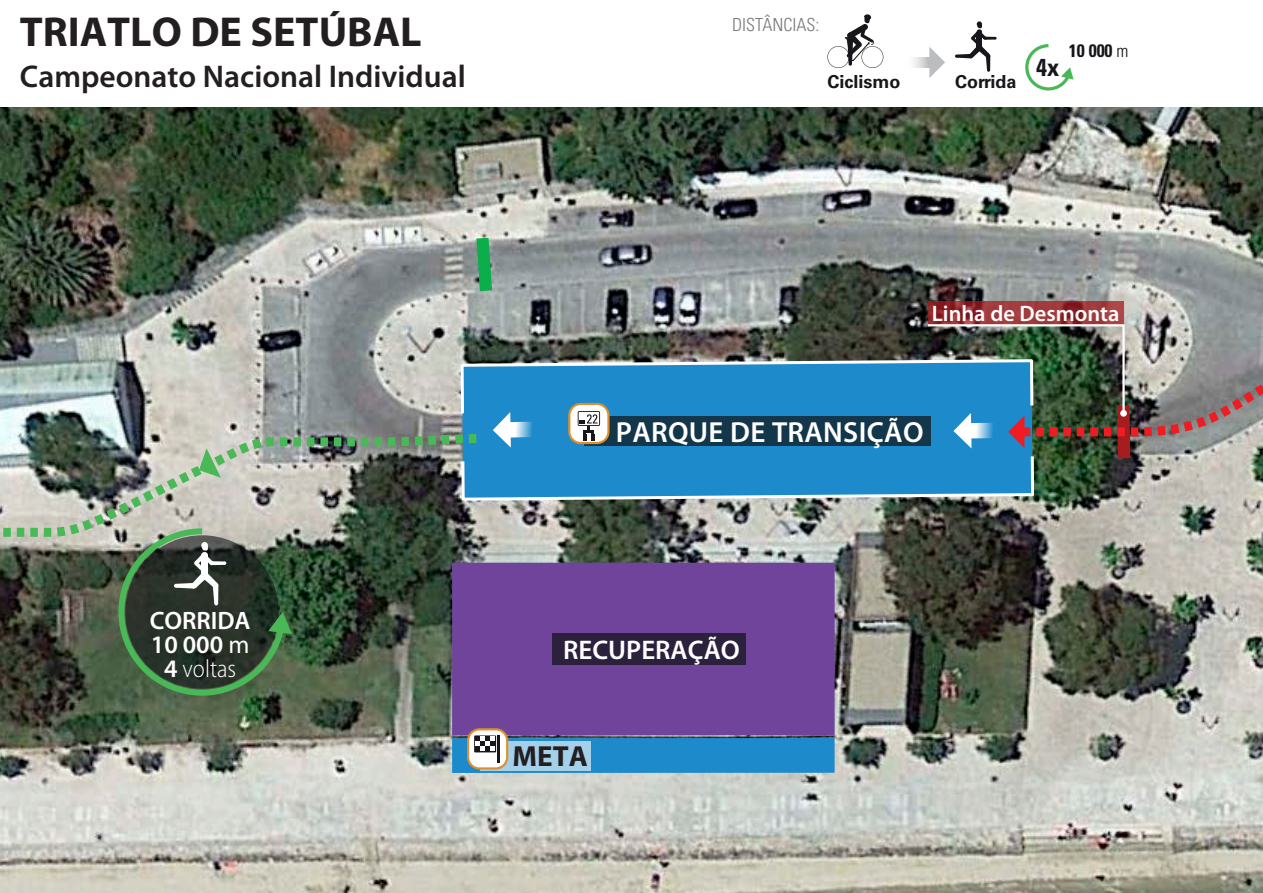
<style>
.page{position:relative;width:1263px;height:893px;background:#fff}
.page>*{position:absolute;margin:0;border:0;box-sizing:border-box;transform-origin:0 0}
.t1{font:700 42px "Myriad Pro";color:#231f20}
.t2{font:600 31.5px "Myriad Pro";color:#231f20}
.t3{font:600 29.1px "Myriad Pro";letter-spacing:.01em;color:#fff}
.t4{font:700 29.1px "Myriad Pro";color:#231f20}
.t5{font:600 27px "Myriad Pro";color:#fff}
.t6{font:600 25.2px/24px "Myriad Pro";letter-spacing:-.005em;color:#fff;text-align:center}
.t7{font:700 condensed 24.45px "Univers LT Std";color:#17161a}
.t8{font:600 22.35px "Myriad Pro";color:#fff}
.t9{font:700 18px "Univers LT Std";color:#17161a}
.t10{font:300 condensed 18px "Univers LT Std";color:#76787b}
.t11{font:700 condensed 18px "Univers LT Std";color:#17161a}
.s1{font-weight:300}
.s2{font-weight:400}
.s3{font-weight:300;font-stretch:semi-condensed}
</style>
<div class="page">
<img style="left:0;top:107px;width:1263px;height:786px">
<svg style="left:827px;top:14px;width:56px;height:54px"></svg>
<svg style="left:929px;top:47px;width:16px;height:31px"></svg>
<svg style="left:914px;top:58px;width:20px;height:9px"></svg>
<svg style="left:955px;top:21px;width:42px;height:51px"></svg>
<svg style="left:1025px;top:44px;width:48px;height:47px"></svg>
<svg style="left:476px;top:238px;width:16px;height:53px"></svg>
<div style="left:452px;top:738px;width:383px;height:35px;background:#1d8acb"></div>
<div style="left:452px;top:563px;width:383px;height:172px;background:#70449b"></div>
<div style="left:481px;top:741px;width:110px;height:30px;background:#a4d0ea"></div>
<svg style="left:467px;top:728px;width:41px;height:41px;background:#c9bcb1"></svg>
<hr style="left:497px;top:735px;width:2px;height:28px;background:#17161a">
<svg style="left:928px;top:301px;width:195px;height:22px;background:#993234"></svg>
<img style="left:0;top:323px;width:1263px;height:376px">
<h1 class="t1" style="left:20px;top:4px;width:403px">TRIATLO DE SETÚBAL</h1>
<p class="t2" style="left:20px;top:57px;width:448px">Campeonato Nacional Individual</p>
<p class="t10" style="left:732px;top:14px;width:89px">DISTÂNCIAS:</p>
<p class="t9" style="left:827px;top:71px;width:75px">Ciclismo</p>
<p class="t9" style="left:955px;top:71px;width:63px">Corrida</p>
<p class="t7" style="left:1036px;top:52px;width:25px">4x</p>
<p class="t11" style="left:1069px;top:39px;width:61px">10 000 <span class="s1">m</span></p>
<p class="t6" style="left:150px;top:608px;width:102px">CORRIDA<br>10 000 <span class="s2">m<br></span>4 <span class="s3">voltas</span></p>
<p class="t8" style="left:932px;top:299px;width:189px">Linha de Desmonta</p>
<p class="t3" style="left:616px;top:414px;width:309px">PARQUE DE TRANSIÇÃO</p>
<p class="t5" style="left:563px;top:633px;width:178px">RECUPERAÇÃO</p>
<p class="t4" style="left:512px;top:737px;width:77px">META</p>
</div>
